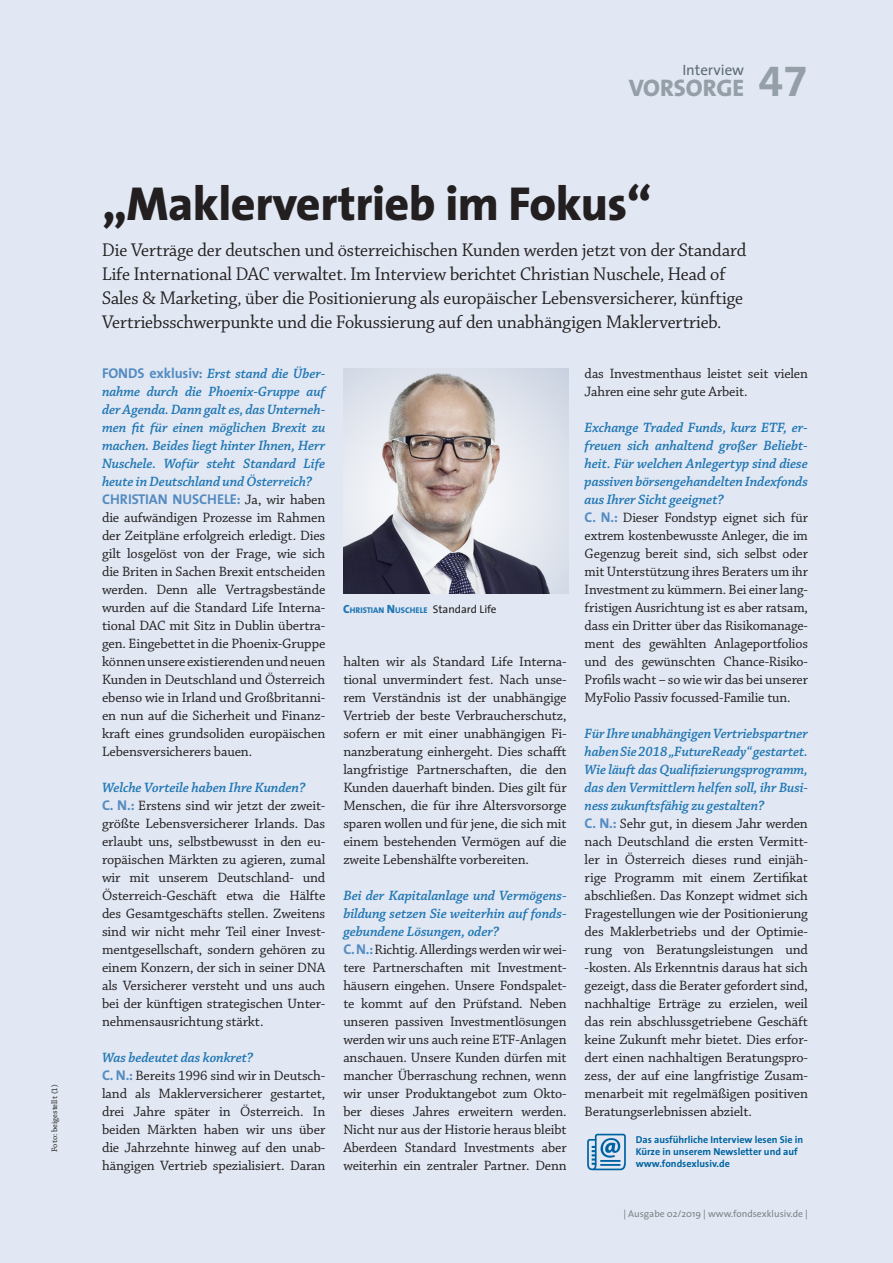
<style>
.page{position:relative;width:893px;height:1263px;background:#e1e8f3}
.page>*{position:absolute;margin:0;border:0;box-sizing:border-box;transform-origin:0 0}
.t1{font:800 48px "The Sans";letter-spacing:-.01em;color:#231f20}
.t2{font:800 24px "The Sans";color:#949fa8}
.t3{font:19.5px/24px "Chaparral Pro Subh";color:#231f20}
.t4{font:15px "The Sans";color:#5e6c76}
.t5{font:14.25px/18px "Chaparral Pro";letter-spacing:-.01em;color:#231f20}
.t6{font:italic 600 14.25px/18px "Chaparral Pro";letter-spacing:-.01em;color:#2378b5;text-align:justify}
.t7{font:700 14.25px "The Sans";letter-spacing:-.01em;color:#558bc1}
.t8{font:700 10.05px/12px "The Sans";color:#0063a1}
.t9{font:9.75px "The Sans";color:#808285}
.t10{font:800 8.4px "The Sans";color:#2378b5}
.t11{font:8.25px "Chaparral Pro Capt";color:#231f20}
.s1{font-family:"The Sans Bold Expert";font-weight:400;font-size:43.2px}
.s2{font-family:"The Sans";font-weight:700;font-style:normal;color:#558bc1}
.s3{font-family:"Chaparral Pro";font-weight:400;color:#231f20}
.s4{font-weight:600;font-style:italic;color:#2378b5}
.s5{font-family:"The Sans";font-weight:700;color:#558bc1}
.s6{font-size:12px}
.s7{font-weight:400;font-size:11.25px;color:#231f20}
</style>
<div class="page">
<img style="left:343px;top:368px;width:226px;height:226px">
<img style="left:587px;top:1133px;width:39px;height:38px">
<p class="t11" style="left:50px;top:1152px;width:69px;rotate:-90deg">Foto: beigestellt (1)</p>
<p class="t4" style="left:682px;top:57px;width:63px">Interview</p>
<h2 class="t2" style="left:629px;top:67px;width:181px">vorsorge <span class="s1">47</span></h2>
<h1 class="t1" style="left:102px;top:163px;width:551px">„Maklervertrieb im Fokus“</h1>
<p class="t3" style="left:102px;top:238px;width:645px">Die Verträge der deutschen und österreichischen Kunden werden jetzt von der Standard Life International DAC verwaltet. Im Interview berichtet Christian Nuschele, Head of Sales &amp; Marketing, über die Positionierung als europäischer Lebensversicherer, künftige Vertriebsschwerpunkte und die Fokussierung auf den unabhängigen Maklervertrieb.</p>
<p class="t6" style="left:102px;top:365px;width:225px"><span class="s2">FONDS exklusiv:</span> Erst stand die Über&shy;nahme durch die Phoenix-Gruppe auf der Agenda. Dann galt es, das Unterneh&shy;men fit für einen möglichen Brexit zu machen. Beides liegt hinter Ihnen, Herr Nuschele. Wofür steht Standard Life heute in Deutschland und Österreich?</p>
<p class="t7" style="left:102px;top:487px;width:225px">Christian Nusc hele: <span class="s3">Ja, wir haben</span></p>
<p class="t5" style="left:102px;top:509px;width:225px;text-align:justify">die aufwändigen Prozesse im Rahmen der Zeitpläne erfolgreich erledigt. Dies gilt losgelöst von der Frage, wie sich die Briten in Sachen Brexit entscheiden werden. Denn alle Vertragsbestände wurden auf die Standard Life Interna&shy;tional DAC mit Sitz in Dublin übertra&shy;gen. Eingebettet in die Phoenix-Gruppe können unsere existierenden und neuen Kunden in Deutschland und Österreich ebenso wie in Irland und Großbritanni&shy;en nun auf die Sicherheit und Finanz&shy;kraft eines grundsoliden europäischen Lebensversicherers bauen.</p>
<p class="t5" style="left:102px;top:779px;width:225px"><span class="s4">Welche Vorteile haben Ihre Kunden?<br></span><span class="s5">C. N.:</span> Erstens sind wir jetzt der zweit&shy;größte Lebensversicherer Irlands. Das erlaubt uns, selbstbewusst in den eu&shy;ropäischen Märkten zu agieren, zumal wir mit unserem Deutschland- und Österreich-Geschäft etwa die Hälfte des Gesamtgeschäfts stellen. Zweitens sind wir nicht mehr Teil einer Invest&shy;mentgesellschaft, sondern gehören zu einem Konzern, der sich in seiner DNA als Versicherer versteht und uns auch bei der künftigen strategischen Unter&shy;nehmensausrichtung stärkt.</p>
<p class="t5" style="left:102px;top:1049px;width:225px"><span class="s4">Was bedeutet das konkret?<br></span><span class="s5">C. N.:</span> Bereits 1996 sind wir in Deutsch&shy;land als Maklerversicherer gestartet, drei Jahre später in Österreich. In beiden Märkten haben wir uns über die Jahrzehnte hinweg auf den unab&shy;hängigen Vertrieb spezialisiert. Daran</p>
<p class="t5" style="left:585px;top:365px;width:225px">das Investmenthaus leistet seit vielen<br>Jahren eine sehr gute Arbeit.</p>
<p class="t5" style="left:585px;top:419px;width:225px"><span class="s4">Exchange Traded Funds, kurz ETF, er&shy;freuen sich anhaltend großer Beliebt&shy;heit. Für welchen Anlegertyp sind diese passiven börsengehandelten Indexfonds aus Ihrer Sicht geeignet?<br></span><span class="s5">C. N.:</span> Dieser Fondstyp eignet sich für extrem kostenbewusste Anleger, die im Gegenzug bereit sind, sich selbst oder mit Unterstützung ihres Beraters um ihr Investment zu kümmern. Bei einer lang&shy;fristigen Ausrichtung ist es aber ratsam, dass ein Dritter über das Risikomanage&shy;ment des gewählten Anlageportfolios und des gewünschten Chance-Risiko-Profils wacht – so wie wir das bei unserer MyFolio Passiv focussed-Familie tun.</p>
<p class="t5" style="left:585px;top:725px;width:225px"><span class="s4">Für Ihre unabhängigen Vertriebspartner haben Sie 2018 „FutureReady“ gestartet.<br>Wie läuft das Qualifizierungsprogramm, das den Vermittlern helfen soll, ihr Busi&shy;ness zukunftsfähig zu gestalten?<br></span><span class="s5">C. N.:</span> Sehr gut, in diesem Jahr werden nach Deutschland die ersten Vermitt&shy;ler in Österreich dieses rund einjäh&shy;rige Programm mit einem Zertifikat abschließen. Das Konzept widmet sich Fragestellungen wie der Positionierung des Maklerbetriebs und der Optimie&shy;rung von Beratungsleistungen und -kosten. Als Erkenntnis daraus hat sich gezeigt, dass die Berater gefordert sind, nachhaltige Erträge zu erzielen, weil das rein abschlussgetriebene Geschäft keine Zukunft mehr bietet. Dies erfor&shy;dert einen nachhaltigen Beratungspro&shy;zess, der auf eine langfristige Zusam&shy;menarbeit mit regelmäßigen positiven Beratungserlebnissen abzielt.</p>
<p class="t10" style="left:343px;top:603px;width:155px"><span class="s6">C</span>HRISTIAN <span class="s6">N</span> USCHELE <span class="s7">Standard Life</span></p>
<p class="t5" style="left:343px;top:653px;width:225px;text-align:justify">halten wir als Standard Life Interna&shy;tional unvermindert fest. Nach unse&shy;rem Verständnis ist der unabhängige Vertrieb der beste Verbraucherschutz, sofern er mit einer unabhängigen Fi&shy;nanzberatung einhergeht. Dies schafft langfristige Partnerschaften, die den Kunden dauerhaft binden. Dies gilt für Menschen, die für ihre Altersvorsorge sparen wollen und für jene, die sich mit einem bestehenden Vermögen auf die zweite Lebenshälfte vorbereiten.</p>
<p class="t5" style="left:343px;top:887px;width:225px"><span class="s4">Bei der Kapitalanlage und Vermögens&shy;bildung setzen Sie weiterhin auf fonds&shy;gebundene Lösungen, oder?<br></span><span class="s5">C. N.:</span> Richtig. Allerdings werden wir wei&shy;tere Partnerschaften mit Investment&shy;häusern eingehen. Unsere Fondspalet&shy;te kommt auf den Prüfstand. Neben unseren passiven Investmentlösungen werden wir uns auch reine ETF-Anlagen anschauen. Unsere Kunden dürfen mit mancher Überraschung rechnen, wenn wir unser Produktangebot zum Okto&shy;ber dieses Jahres erweitern werden.<br>Nicht nur aus der Historie heraus bleibt Aberdeen Standard Investments aber weiterhin ein zentraler Partner. Denn</p>
<p class="t8" style="left:636px;top:1134px;width:169px">Das ausführliche Interview lesen Sie in<br>Kürze in unserem Newsletter und auf www.fondsexlusiv.de</p>
<p class="t9" style="left:623px;top:1206px;width:186px">| Ausgabe 02/2019 | www.fondsexklusiv.de |</p>
</div>
